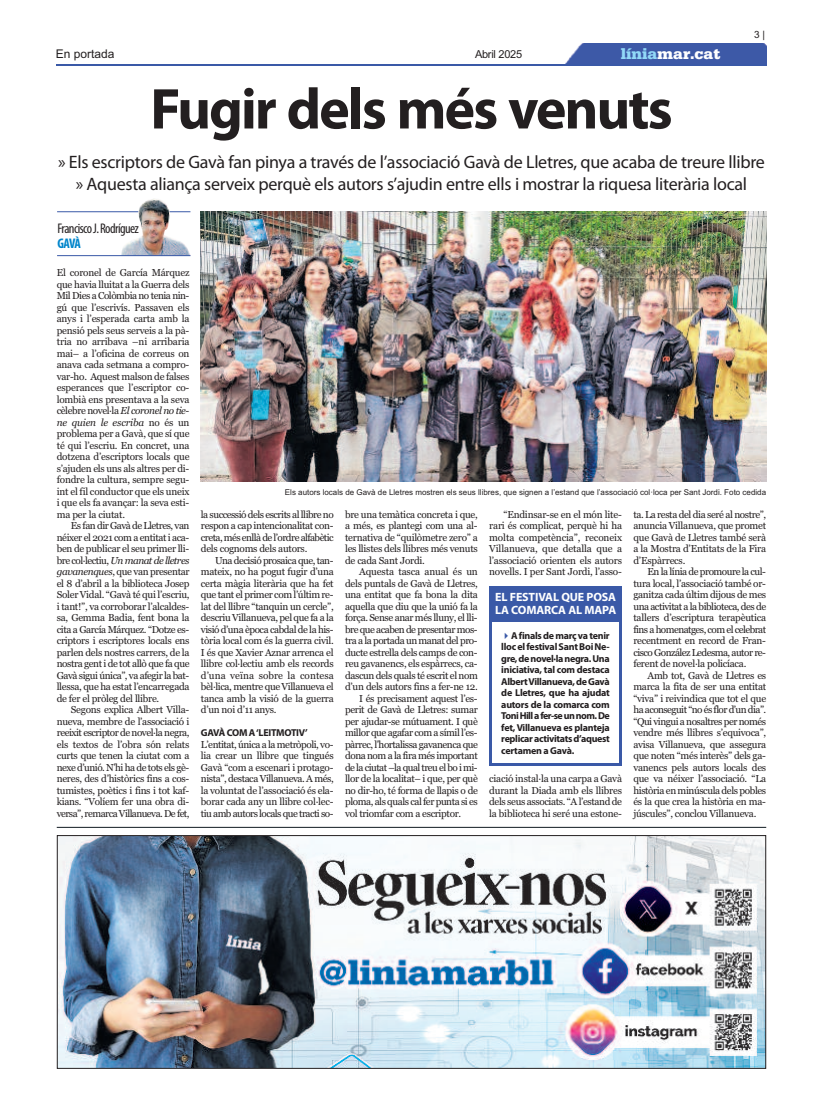
<style>
.page{position:relative;width:823px;height:1106px;background:#fff}
.page>*{position:absolute;margin:0;border:0;box-sizing:border-box;transform-origin:0 0}
.t1{font:700 58px "Myriad Pro";letter-spacing:-.035em;color:#231f20}
.t2{font:18px/22px "Myriad Pro";letter-spacing:-.015em;color:#231f20;text-align:center}
.t3{font:900 16px "Serifa";color:#fff}
.t4{font:condensed 14px "Myriad Pro";letter-spacing:-.04em;color:#231f20}
.t5{font:700 condensed 14px "Myriad Pro";color:#0085cb}
.t6{font:700 12px/13.5px "Myriad Pro";letter-spacing:-.01em;color:#fff}
.t7{font:12px "Arial";color:#231f20}
.t8{font:11px "Arial";letter-spacing:-.025em;color:#231f20}
.t9{font:10px/11.5px "Georgia";letter-spacing:-.03em;color:#231f20;text-align:justify}
.t10{font:700 10px/11.5px "Myriad Pro";letter-spacing:-.03em;color:#231f20;text-align:justify}
.t11{font:10px "Georgia";letter-spacing:-.05em;color:#231f20}
.t12{font:10px "Georgia";letter-spacing:-.055em;color:#231f20}
.t13{font:10px "Arial";color:#231f20}
.t14{font:8px "Arial";color:#231f20}
.s1{color:#91d8f7}
.s2{font-style:italic}
.s3{color:#3a59a7}
</style>
<div class="page">
<div style="left:565px;top:44px;width:200px;height:20px;background:#3d59a7"></div>
<hr style="left:57px;top:64px;width:708px;height:1px;background:#3a59a7">
<hr style="left:57px;top:827px;width:708px;height:1px;background:#101a21">
<img style="left:59px;top:837px;width:704px;height:229px">
<div style="left:57px;top:835px;width:708px;height:233px;border:1px solid #231f20"></div>
<hr style="left:57px;top:211px;width:133px;height:1px;background:#3a59a7">
<img style="left:201px;top:211px;width:564px;height:271px">
<hr style="left:489px;top:763px;width:132px;height:2px;background:#3a59a7">
<div style="left:489px;top:587px;width:132px;height:35px;background:#3a59a7"></div>
<hr style="left:489px;top:621px;width:3px;height:144px;background:#3a59a7">
<hr style="left:619px;top:621px;width:2px;height:144px;background:#3a59a7">
<img style="left:121px;top:199px;width:70px;height:57px">
<hr style="left:57px;top:255px;width:133px;height:1px;background:#3a59a7">
<p class="t7" style="left:56px;top:47px;width:60px">En portada</p>
<h3 class="t3" style="left:620px;top:44px;width:101px"><span class="s1">línia</span>mar.cat</h3>
<p class="t8" style="left:475px;top:48px;width:49px">Abril 2025</p>
<h1 class="t1" style="left:150px;top:87px;width:523px">Fugir dels més venuts</h1>
<p class="t13" style="left:753px;top:29px;width:12px">3 |</p>
<h2 class="t2" style="left:58px;top:152px;width:708px">» Els escriptors de Gavà fan pinya a través de l’associació Gavà de Lletres, que acaba de treure llibre » Aquesta aliança serveix perquè els autors s’ajudin entre ells i mostrar la riquesa literària local</h2>
<h3 class="t4" style="left:57px;top:223px;width:83px">FranciscoJ.Rodríguez</h3>
<h3 class="t5" style="left:57px;top:238px;width:25px">GAVÀ</h3>
<p class="t9" style="left:57px;top:267px;width:134px">El coronel de García Márquez que havia lluitat a la Guerra dels Mil Dies a Colòmbia no tenia nin&shy;gú que l’escrivís. Passaven els anys i l’esperada carta amb la pensió pels seus serveis a la pà&shy;tria no arribava –ni arribaria mai– a l’oficina de correus on anava cada setmana a compro&shy;var-ho. Aquest malson de falses esperances que l’escriptor co&shy;lombià ens presentava a la seva cèlebre novel·la <span class="s2">El coronel no tie&shy;ne quien le escriba</span> no és un problema per a Gavà, que sí que té qui l’escriu. En concret, una dotzena d’escriptors locals que s’ajuden els uns als altres per di&shy;fondre la cultura, sempre segu&shy;int el fil conductor que els uneix i que els fa avançar: la seva esti&shy;ma per la ciutat.</p>
<p class="t9" style="left:57px;top:520px;width:134px;text-indent:14px">Es fan dir Gavà de Lletres, van néixer el 2021 com a entitat i aca&shy;ben de publicar el seu primer lli&shy;bre col·lectiu, <span class="s2">Un manat de lletres gavanenques</span>, que van presentar el 8 d’abril a la biblioteca Josep Soler Vidal. “Gavà té qui l’escriu, i tant!”, va corroborar l’alcaldes&shy;sa, Gemma Badia, fent bona la cita a García Márquez. “Dotze es&shy;criptors i escriptores locals ens parlen dels nostres carrers, de la nostra gent i de tot allò que fa que Gavà sigui única”, va afegir la bat&shy;llessa, que ha estat l’encarregada de fer el pròleg del llibre.</p>
<p class="t9" style="left:57px;top:704px;width:134px;text-indent:14px">Segons explica Albert Villa&shy;nueva, membre de l’associació i reeixit escriptor de novel·la negra, els textos de l’obra són relats curts que tenen la ciutat com a nexe d’unió. N’hi ha de tots els gè&shy;neres, des d’històrics fins a cos&shy;tumistes, poètics i fins i tot kaf&shy;kians. “Volíem fer una obra di&shy;versa”, remarca Villanueva. De fet,</p>
<p class="t14" style="left:285px;top:487px;width:482px">Els autors locals de Gavà de Lletres mostren els seus llibres, que signen a l’estand que l’associació col·loca per Sant Jordi. Foto cedida</p>
<p class="t9" style="left:201px;top:508px;width:134px">la successió dels escrits al llibre no respon a cap intencionalitat con&shy;creta, més enllà de l’ordre alfabètic dels cognoms dels autors.</p>
<p class="t9" style="left:201px;top:554px;width:134px;text-indent:14px">Una decisió prosaica que, tan&shy;mateix, no ha pogut fugir d’una certa màgia literària que ha fet que tant el primer com l’últim re&shy;lat del llibre “tanquin un cercle”, descriu Villanueva, pel que fa a la visió d’una època cabdal de la his&shy;tòria local com és la guerra civil.<br>I és que Xavier Aznar arrenca el llibre col·lectiu amb els records d’una veïna sobre la contesa bèl·lica, mentre que Villanueva el tanca amb la visió de la guerra d’un noi d’11 anys.</p>
<p class="t10" style="left:201px;top:728px;width:108px">GAVÀ COM A‘LEITMOTIV’</p>
<p class="t9" style="left:201px;top:738px;width:134px">L’entitat, única a la metròpoli, vo&shy;lia crear un llibre que tingués Gavà “com a escenari i protago&shy;nista”, destaca Villanueva. A més, la voluntat de l’associació és ela&shy;borar cada any un llibre col·lec&shy;tiu amb autors locals que tracti so-</p>
<p class="t9" style="left:345px;top:508px;width:134px">bre una temàtica concreta i que, a més, es plantegi com una al&shy;ternativa de “quilòmetre zero” a les llistes dels llibres més venuts de cada Sant Jordi.</p>
<p class="t9" style="left:359px;top:566px;width:120px">Aquesta tasca anual és un</p>
<p class="t9" style="left:345px;top:577px;width:134px">dels puntals de Gavà de Lletres,</p>
<p class="t9" style="left:345px;top:589px;width:134px">una entitat que fa bona la dita</p>
<p class="t9" style="left:345px;top:600px;width:134px">aquella que diu que la unió fa la</p>
<p class="t9" style="left:345px;top:612px;width:134px">força. Sense anar més lluny, el lli-</p>
<p class="t11" style="left:345px;top:623px;width:134px">bre que acaben de presentar mos-</p>
<p class="t9" style="left:345px;top:635px;width:134px">tra a la portada un manat del pro-</p>
<p class="t9" style="left:345px;top:646px;width:134px">ducte estrella dels camps de con-</p>
<p class="t9" style="left:345px;top:658px;width:134px">reu gavanencs, els espàrrecs, ca-</p>
<p class="t9" style="left:345px;top:669px;width:134px">dascun dels quals té escrit el nom</p>
<p class="t9" style="left:345px;top:681px;width:134px">d’un dels autors fins a fer-ne 12.</p>
<p class="t9" style="left:359px;top:692px;width:120px">I és precisament aquest l’es-</p>
<p class="t9" style="left:345px;top:704px;width:134px">perit de Gavà de Lletres: sumar</p>
<p class="t9" style="left:345px;top:715px;width:134px">per ajudar-se mútuament. I què</p>
<p class="t9" style="left:345px;top:727px;width:134px">millor que agafar com a símil l’es-</p>
<p class="t11" style="left:345px;top:738px;width:134px">pàrrec, l’hortalissa gavanenca que</p>
<p class="t9" style="left:345px;top:750px;width:134px">dona nom a la fira més important</p>
<p class="t12" style="left:345px;top:761px;width:134px">de la ciutat –la qual treu el bo i mi-</p>
<p class="t9" style="left:345px;top:773px;width:134px">llor de la localitat– i que, per què</p>
<p class="t9" style="left:345px;top:784px;width:134px">no dir-ho, té forma de llapis o de</p>
<p class="t9" style="left:345px;top:796px;width:134px">ploma, als quals cal fer punta si es</p>
<p class="t9" style="left:345px;top:807px;width:117px">vol triomfar com a escriptor.</p>
<p class="t9" style="left:489px;top:508px;width:134px;text-indent:14px">“Endinsar-se en el món lite&shy;rari és complicat, perquè hi ha molta competència”, reconeix Villanueva, que detalla que a l’associació orienten els autors novells. I per Sant Jordi, l’asso-</p>
<p class="t6" style="left:495px;top:590px;width:122px">EL FESTIVAL QUE POSA<br>LA COMARCA AL MAPA</p>
<p class="t10" style="left:501px;top:630px;width:110px"><span class="s3">✔</span>Afinalsdemarçvatenir llocelfestivalSantBoiNe&shy;gre,denovel·lanegra.Una iniciativa, tal com destaca AlbertVillanueva,deGavà de Lletres, que ha ajudat autors de la comarca com ToniHillafer-seunnom.De fet, Villanueva es planteja replicaractivitatsd’aquest certamen a Gavà.</p>
<p class="t9" style="left:489px;top:773px;width:134px">ciació instal·la una carpa a Gavà durant la Diada amb els llibres dels seus associats. “A l’estand de la biblioteca hi seré una estone-</p>
<p class="t9" style="left:633px;top:508px;width:134px">ta. La resta del dia seré al nostre”, anuncia Villanueva, que promet que Gavà de Lletres també serà a la Mostra d’Entitats de la Fira d’Espàrrecs.</p>
<p class="t9" style="left:633px;top:566px;width:134px;text-indent:14px">En la línia de promoure la cul&shy;tura local, l’associació també or&shy;ganitza cada últim dijous de mes una activitat a la biblioteca, des de tallers d’escriptura terapèutica fins a homenatges, com el celebrat recentment en record de Fran&shy;cisco González Ledesma, autor re&shy;ferent de novel·la policíaca.</p>
<p class="t9" style="left:633px;top:669px;width:134px;text-indent:14px">Amb tot, Gavà de Lletres es marca la fita de ser una entitat “viva” i reivindica que tot el que ha aconseguit “no és flor d’un dia”. “Qui vingui a nosaltres per només vendre més llibres s’equivoca”, avisa Villanueva, que assegura que noten “més interès” dels ga&shy;vanencs pels autors locals des que va néixer l’associació. “La història en minúscula dels pobles és la que crea la història en ma&shy;júscules”, conclou Villanueva.</p>
</div>
